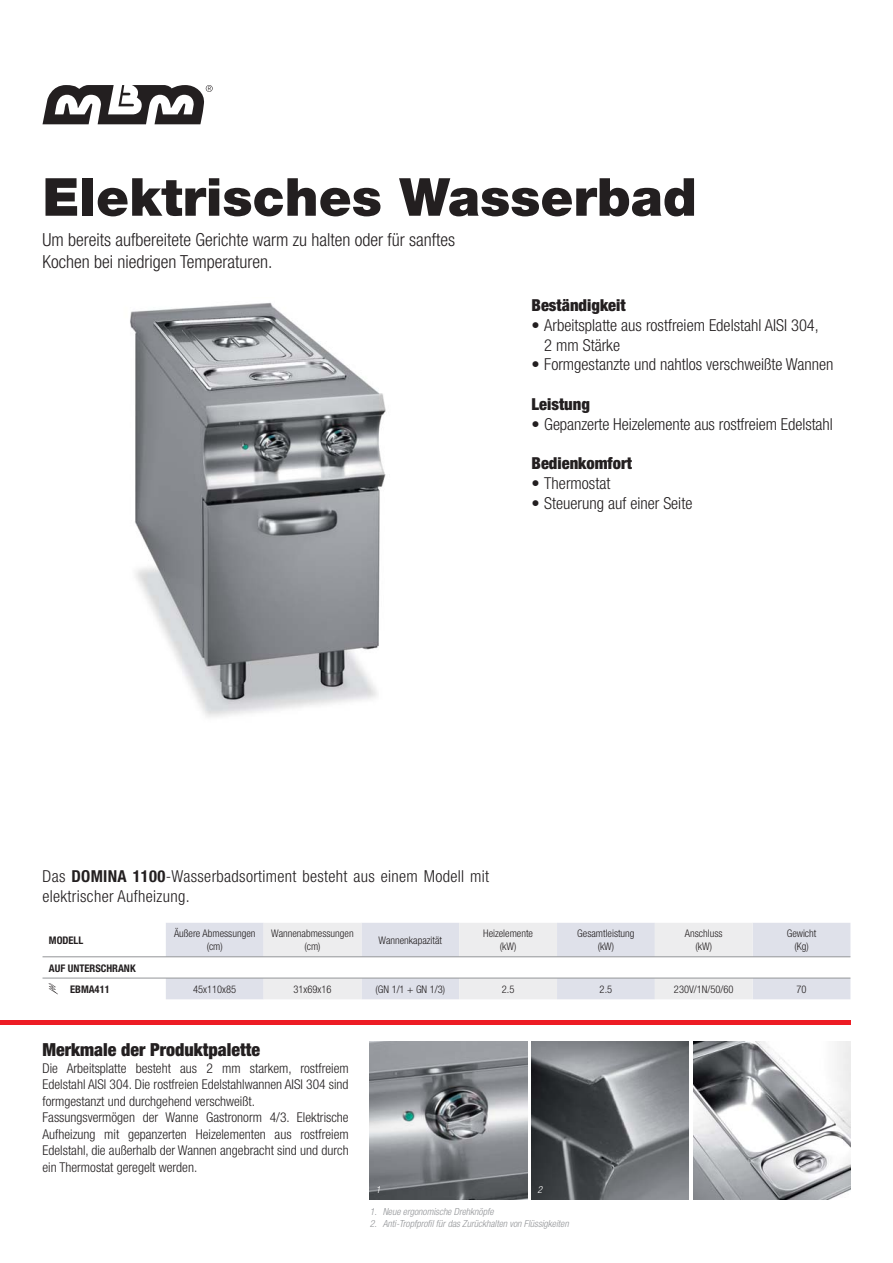
<style>
.page{position:relative;width:893px;height:1263px;background:#fff}
.page>*{position:absolute;margin:0;border:0;box-sizing:border-box;transform-origin:0 0}
.t1{font:900 52.5px "Helvetica Neue";color:#231f20}
.t2{font:300 condensed 18px/21.6px "Helvetica Neue";color:#231f20}
.t3{font:900 condensed 18px "Helvetica Neue";color:#231f20}
.t4{font:300 condensed 16.5px/19.8px "Helvetica Neue";color:#231f20}
.t5{font:300 condensed 16.5px/19.8px "Helvetica Neue";letter-spacing:.02em;color:#231f20}
.t6{font:900 condensed 16.5px "Helvetica Neue";color:#231f20}
.t7{font:300 condensed 13.5px/16.5px "Helvetica Neue";color:#231f20}
.t8{font:300 condensed 10.5px/12.6px "Helvetica Neue";color:#231f20;text-align:center}
.t9{font:700 condensed 10.5px/21.5px "Helvetica Neue";color:#231f20;text-align:center}
.t10{font:italic 300 condensed 9.75px "Helvetica Neue";color:#939598}
.t11{font:italic 300 condensed 9.75px "Helvetica Neue";color:#fff}
.s1{font-weight:700}
</style>
<div class="page">
<div style="left:0;top:1020px;width:850px;height:5px;background:#ed1c24"></div>
<img style="left:693px;top:1042px;width:157px;height:157px">
<img style="left:531px;top:1042px;width:158px;height:157px">
<img style="left:130px;top:303px;width:256px;height:414px">
<svg style="left:43px;top:957px;width:123px;height:38px"></svg>
<svg style="left:166px;top:923px;width:684px;height:76px;fill:#dfe1ea"></svg>
<svg style="left:264px;top:923px;width:489px;height:76px"></svg>
<hr style="left:43px;top:956px;width:807px;height:1px;background:#939598">
<hr style="left:43px;top:978px;width:807px;height:1px;background:#939598">
<svg style="left:48px;top:983px;width:10px;height:11px"></svg>
<svg style="left:43px;top:85px;width:170px;height:39px"></svg>
<img style="left:370px;top:1042px;width:157px;height:157px">
<h1 class="t1" style="left:43px;top:178px;width:656px">Elektrisches Wasserbad</h1>
<h2 class="t2" style="left:43px;top:230px;width:414px">Um bereits aufbereitete Gerichte warm zu halten oder für sanftes<br>Kochen bei niedrigen Temperaturen.</h2>
<p class="t6" style="left:531px;top:299px;width:96px">Beständigkeit</p>
<p class="t4" style="left:544px;top:316px;width:276px;text-indent:-13px">• Arbeitsplatte aus rostfreiem Edelstahl AISI 304,<br>2 mm Stärke</p>
<p class="t4" style="left:531px;top:356px;width:303px">• Formgestanzte und nahtlos verschweißte Wannen</p>
<p class="t6" style="left:531px;top:398px;width:60px">Leistung</p>
<p class="t4" style="left:531px;top:415px;width:303px">• Gepanzerte Heizelemente aus rostfreiem Edelstahl</p>
<p class="t6" style="left:531px;top:458px;width:102px">Bedienkomfort</p>
<p class="t4" style="left:531px;top:475px;width:80px">• Thermostat</p>
<p class="t4" style="left:531px;top:495px;width:162px">• Steuerung auf einer Seite</p>
<p class="t5" style="left:43px;top:867px;width:448px">Das <span class="s1">DOMINA 1100</span>-Wasserbadsortiment besteht aus einem Modell mit elektrischer Aufheizung.</p>
<p class="t9" style="left:49px;top:930px;width:36px">MODELL</p>
<p class="t8" style="left:174px;top:928px;width:83px">Äußere Abmessungen (cm)</p>
<p class="t8" style="left:271px;top:928px;width:84px">Wannenabmessungen (cm)</p>
<p class="t8" style="left:379px;top:935px;width:65px">Wannenkapazität</p>
<p class="t8" style="left:483px;top:928px;width:51px">Heizelemente (kW)</p>
<p class="t8" style="left:577px;top:928px;width:59px">Gesamtleistung (kW)</p>
<p class="t8" style="left:685px;top:928px;width:39px">Anschluss (kW)</p>
<p class="t8" style="left:787px;top:928px;width:31px">Gewicht (Kg)</p>
<p class="t9" style="left:49px;top:958px;width:88px">AUF UNTERSCHRANK<br>EBMA411</p>
<p class="t8" style="left:193px;top:984px;width:45px">45x110x85</p>
<p class="t8" style="left:294px;top:984px;width:40px">31x69x16</p>
<p class="t8" style="left:376px;top:984px;width:71px">(GN 1/1 + GN 1/3)</p>
<p class="t8" style="left:502px;top:984px;width:14px">2.5</p>
<p class="t8" style="left:600px;top:984px;width:14px">2.5</p>
<p class="t8" style="left:674px;top:984px;width:61px">230V/1N/50/60</p>
<p class="t8" style="left:796px;top:984px;width:12px">70</p>
<h2 class="t3" style="left:43px;top:1043px;width:219px">Merkmale der Produktpalette</h2>
<p class="t7" style="left:43px;top:1061px;width:308px">Die Arbeitsplatte besteht aus 2 mm starkem, rostfreiem Edelstahl AISI 304. Die rostfreien Edelstahlwannen AISI 304 sind formgestanzt und durchgehend verschweißt.<br>Fassungsvermögen der Wanne Gastronorm 4/3. Elektrische Aufheizung mit gepanzerten Heizelementen aus rostfreiem Edelstahl, die außerhalb der Wannen angebracht sind und durch ein Thermostat geregelt werden.</p>
<p class="t11" style="left:376px;top:1186px;width:6px">1</p>
<p class="t11" style="left:537px;top:1186px;width:6px">2</p>
<p class="t10" style="left:370px;top:1208px;width:125px">1. Neue ergonomische Drehknöpfe</p>
<p class="t10" style="left:370px;top:1220px;width:200px">2. Anti-Tropfprofil für das Zurückhalten von Flüssigkeiten</p>
</div>
